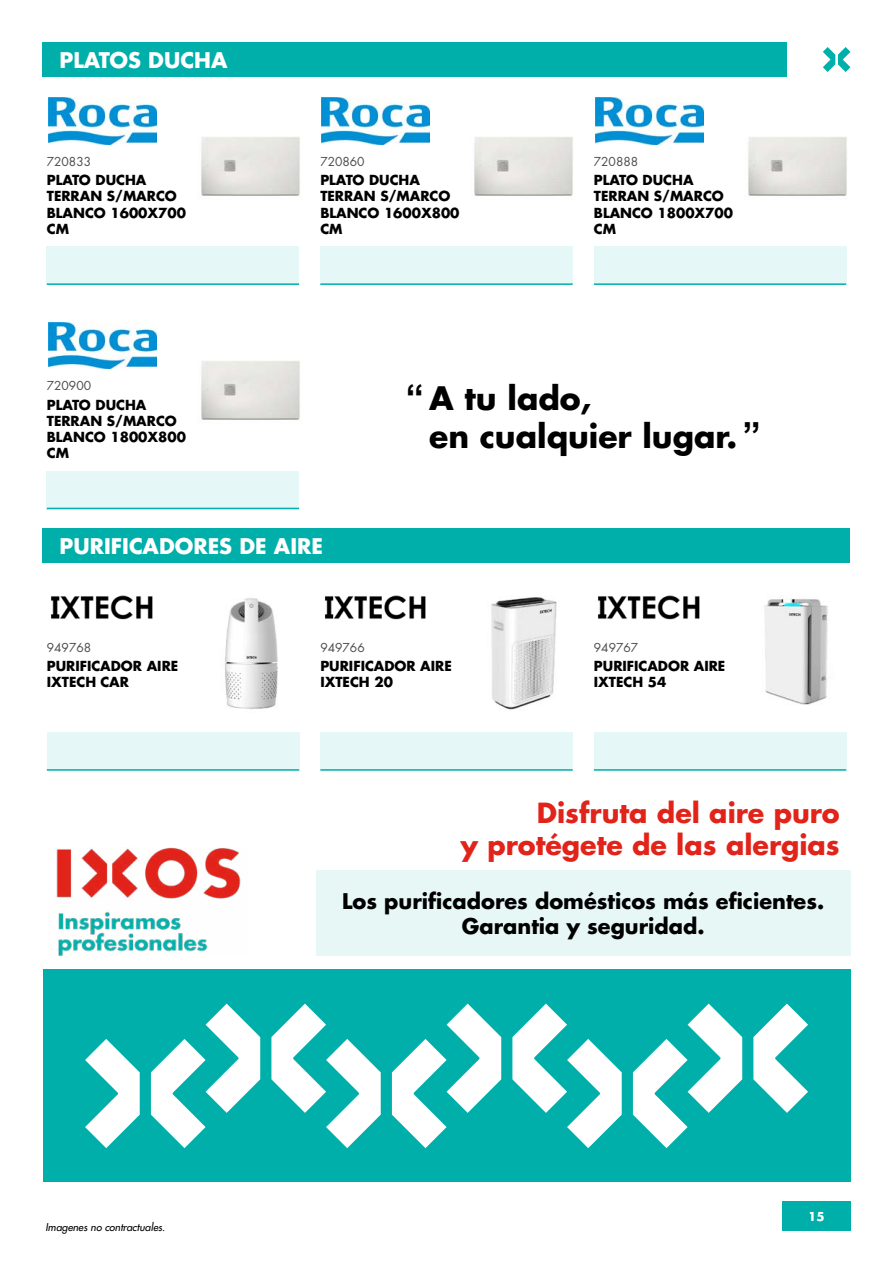
<style>
.page{position:relative;width:893px;height:1263px;background:#fff}
.page>*{position:absolute;margin:0;border:0;box-sizing:border-box;transform-origin:0 0}
.t1{font:700 36px "Arial";color:#000}
.t2{font:700 31.5px/37.8px "Futura LT Pro";color:#000}
.t3{font:700 27px/32.4px "Futura LT Pro";color:#e2231a;text-align:right}
.t4{font:700 21px/25.2px "Futura LT Pro";color:#000;text-align:center}
.t5{font:700 21px "Futura LT Pro";color:#fff}
.t6{font:700 13.5px/16.2px "Futura LT Pro";color:#000}
.t7{font:12px "Futura LT Pro";color:#4d4d4d}
.t8{font:700 12px "Futura LT Pro";color:#fff}
.t9{font:italic 500 10.5px "Futura LT Pro";color:#000}
</style>
<div class="page">
<div style="left:782px;top:1201px;width:68px;height:30px;background:#00afaa"></div>
<svg style="left:823px;top:47px;width:27px;height:25px"></svg>
<div style="left:43px;top:969px;width:807px;height:213px;background:#00afaa"></div>
<div style="left:43px;top:43px;width:744px;height:34px;background:#00afaa"></div>
<div style="left:43px;top:528px;width:807px;height:34px;background:#00afaa"></div>
<div style="left:47px;top:247px;width:252px;height:38px;background:#e6f7f7"></div>
<img style="left:48px;top:98px;width:108px;height:47px">
<img style="left:201px;top:137px;width:99px;height:59px">
<hr style="left:47px;top:283px;width:252px;height:2px;background:#00afaa">
<div style="left:320px;top:247px;width:253px;height:38px;background:#e6f7f7"></div>
<img style="left:322px;top:98px;width:108px;height:47px">
<img style="left:474px;top:137px;width:99px;height:59px">
<hr style="left:320px;top:283px;width:253px;height:2px;background:#00afaa">
<div style="left:594px;top:247px;width:252px;height:38px;background:#e6f7f7"></div>
<img style="left:595px;top:98px;width:108px;height:47px">
<img style="left:748px;top:137px;width:99px;height:59px">
<hr style="left:594px;top:283px;width:252px;height:2px;background:#00afaa">
<div style="left:47px;top:471px;width:252px;height:38px;background:#e6f7f7"></div>
<img style="left:48px;top:322px;width:108px;height:47px">
<img style="left:201px;top:361px;width:99px;height:59px">
<hr style="left:47px;top:508px;width:252px;height:1px;background:#00afaa">
<div style="left:47px;top:732px;width:252px;height:39px;background:#e6f7f7"></div>
<img style="left:51px;top:595px;width:102px;height:25px">
<img style="left:225px;top:598px;width:53px;height:111px">
<hr style="left:47px;top:769px;width:252px;height:2px;background:#00afaa">
<div style="left:320px;top:732px;width:253px;height:39px;background:#e6f7f7"></div>
<img style="left:325px;top:595px;width:101px;height:25px">
<img style="left:491px;top:597px;width:66px;height:113px">
<hr style="left:320px;top:769px;width:253px;height:2px;background:#00afaa">
<div style="left:594px;top:732px;width:252px;height:39px;background:#e6f7f7"></div>
<img style="left:598px;top:595px;width:102px;height:25px">
<img style="left:764px;top:599px;width:64px;height:106px">
<hr style="left:594px;top:769px;width:252px;height:2px;background:#00afaa">
<svg style="left:85px;top:1039px;width:55px;height:109px"></svg>
<svg style="left:151px;top:1003px;width:109px;height:145px"></svg>
<svg style="left:271px;top:1003px;width:110px;height:145px"></svg>
<svg style="left:753px;top:1003px;width:55px;height:110px"></svg>
<svg style="left:633px;top:1003px;width:109px;height:145px"></svg>
<svg style="left:512px;top:1003px;width:110px;height:145px"></svg>
<svg style="left:392px;top:1003px;width:109px;height:145px"></svg>
<img style="left:56px;top:848px;width:185px;height:107px">
<div style="left:316px;top:870px;width:534px;height:85px;background:#e6f7f6"></div>
<h3 class="t5" style="left:60px;top:44px;width:169px">PLATOS DUCHA</h3>
<p class="t7" style="left:47px;top:153px;width:46px">720833</p>
<p class="t6" style="left:47px;top:172px;width:141px">PLATO DUCHA<br>TERRAN S/MARCO<br>BLANCO 1600X700<br>CM</p>
<p class="t7" style="left:320px;top:153px;width:46px">720860</p>
<p class="t6" style="left:320px;top:172px;width:141px">PLATO DUCHA<br>TERRAN S/MARCO<br>BLANCO 1600X800<br>CM</p>
<p class="t7" style="left:594px;top:153px;width:46px">720888</p>
<p class="t6" style="left:594px;top:172px;width:141px">PLATO DUCHA<br>TERRAN S/MARCO<br>BLANCO 1800X700<br>CM</p>
<p class="t7" style="left:47px;top:378px;width:46px">720900</p>
<p class="t6" style="left:47px;top:396px;width:141px">PLATO DUCHA<br>TERRAN S/MARCO<br>BLANCO 1800X800<br>CM</p>
<h3 class="t5" style="left:60px;top:530px;width:265px">PURIFICADORES DE AIRE</h3>
<h2 class="t2" style="left:429px;top:378px;width:310px">A tu lado,<br>en cualquier lugar.</h2>
<h1 class="t1" style="left:406px;top:372px;width:19px">“</h1>
<h1 class="t1" style="left:743px;top:409px;width:19px">”</h1>
<p class="t7" style="left:47px;top:639px;width:46px">949768</p>
<p class="t6" style="left:47px;top:657px;width:133px">PURIFICADOR AIRE<br>IXTECH CAR</p>
<p class="t7" style="left:320px;top:639px;width:46px">949766</p>
<p class="t6" style="left:320px;top:657px;width:133px">PURIFICADOR AIRE<br>IXTECH 20</p>
<p class="t7" style="left:594px;top:639px;width:46px">949767</p>
<p class="t6" style="left:594px;top:657px;width:133px">PURIFICADOR AIRE<br>IXTECH 54</p>
<p class="t9" style="left:46px;top:1219px;width:121px">Imagenes no contractuales.</p>
<h3 class="t3" style="left:460px;top:795px;width:381px">Disfruta del aire puro<br>y protégete de las alergias</h3>
<h3 class="t4" style="left:342px;top:887px;width:484px">Los purificadores domésticos más eficientes.<br>Garantia y seguridad.</h3>
<p class="t8" style="left:808px;top:1207px;width:18px">15</p>
</div>
